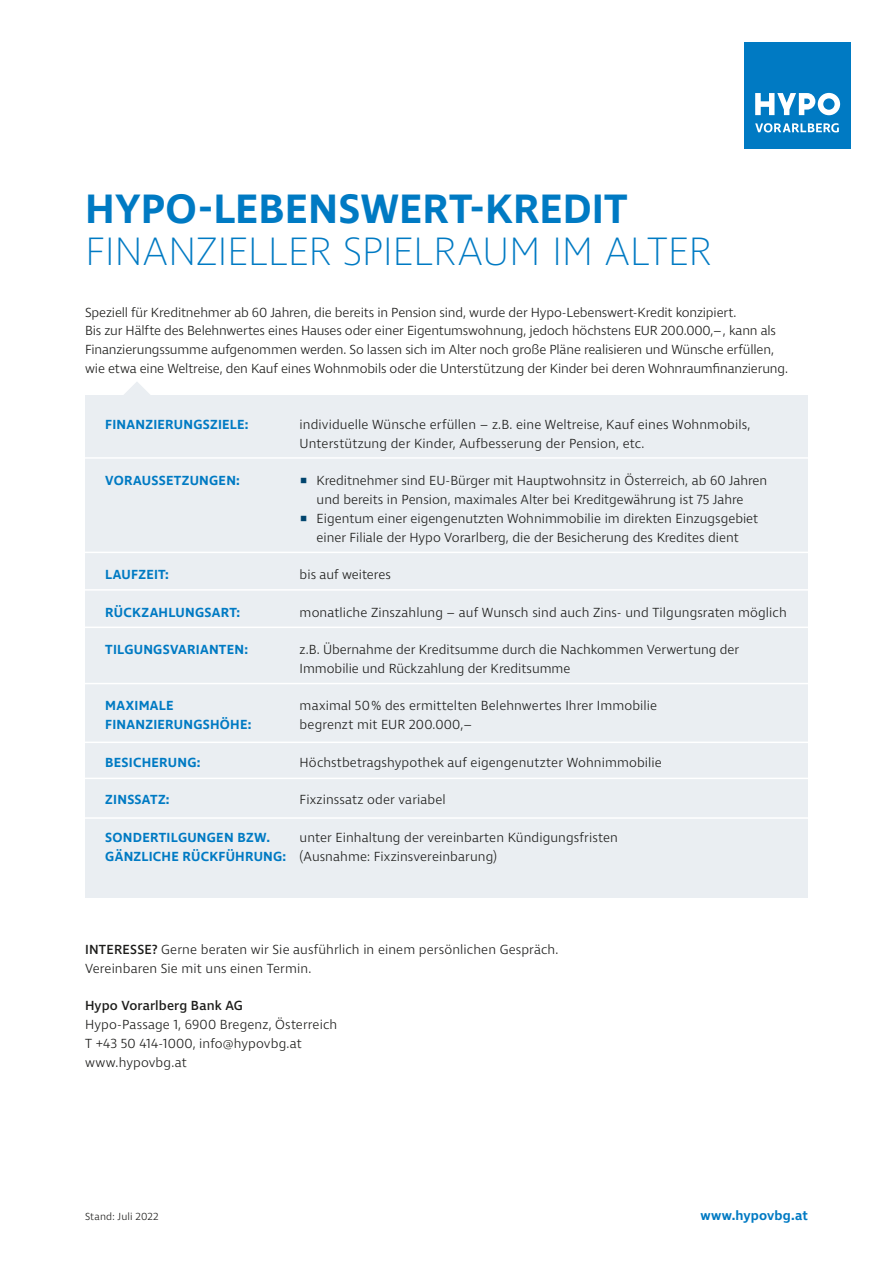
<style>
.page{position:relative;width:893px;height:1263px;background:#fff}
.page>*{position:absolute;margin:0;border:0;box-sizing:border-box;transform-origin:0 0}
.t1{font:600 42px "Ingra";letter-spacing:.005em;color:#007ac3}
.t2{font:200 40.5px "Ingra";letter-spacing:-.005em;color:#007ac3}
.t3{font:300 13.5px/18.8px "Ingra";color:#1d1d1b}
.t4{font:600 13.5px/18.8px "Ingra";letter-spacing:.02em;color:#007ac3}
.t5{font:500 13.5px "Ingra";letter-spacing:.01em;color:#1d1d1b}
.t6{font:300 10.5px "Ingra";letter-spacing:.015em;color:#1d1d1b}
.s1{color:#00446e}
.s2{font-weight:500}
</style>
<div class="page">
<div style="left:85px;top:396px;width:723px;height:502px;background:#eaeef2"></div>
<svg style="left:122px;top:382px;width:30px;height:14px"></svg>
<div style="left:744px;top:43px;width:106px;height:106px;background:#007ac3"></div>
<svg style="left:755px;top:123px;width:84px;height:9px"></svg>
<svg style="left:755px;top:93px;width:85px;height:22px"></svg>
<hr style="left:82px;top:457px;width:736px;height:2px;background:#fff">
<hr style="left:82px;top:552px;width:736px;height:1px;background:#fff">
<hr style="left:82px;top:589px;width:736px;height:2px;background:#fff">
<hr style="left:82px;top:626px;width:736px;height:2px;background:#fff">
<hr style="left:82px;top:683px;width:736px;height:1px;background:#fff">
<hr style="left:82px;top:741px;width:736px;height:2px;background:#fff">
<hr style="left:82px;top:778px;width:736px;height:1px;background:#fff">
<hr style="left:82px;top:817px;width:736px;height:2px;background:#fff">
<h1 class="t1" style="left:85px;top:183px;width:544px">HYPO-LEBENSWERT-KREDIT</h1>
<h2 class="t2" style="left:85px;top:227px;width:628px">FINANZIELLER SPIELRAUM IM ALTER</h2>
<p class="t3" style="left:85px;top:303px;width:704px">Speziell für Kreditnehmer ab 60 Jahren, die bereits in Pension sind, wurde der Hypo-Lebenswert-Kredit konzipiert.<br>Bis zur Hälfte des Belehnwertes eines Hauses oder einer Eigentumswohnung, jedoch höchstens EUR 200.000,–, kann als Finanzierungssumme aufgenommen werden. So lassen sich im Alter noch große Pläne realisieren und Wünsche erfüllen, wie etwa eine Weltreise, den Kauf eines Wohnmobils oder die Unterstützung der Kinder bei deren Wohnraumfinanzierung.</p>
<p class="t4" style="left:105px;top:416px;width:145px">FINANZIERUNGSZIELE:</p>
<p class="t3" style="left:300px;top:416px;width:452px">individuelle Wünsche erfüllen – z.B. eine Weltreise, Kauf eines Wohnmobils,<br>Unterstützung der Kinder, Aufbesserung der Pension, etc.</p>
<p class="t4" style="left:105px;top:472px;width:136px">VORAUSSETZUNGEN:</p>
<p class="t3" style="left:300px;top:472px;width:469px;text-align:center"><span class="s1">▪</span> Kreditnehmer sind EU-Bürger mit Hauptwohnsitz in Österreich, ab 60 Jahren und bereits in Pension, maximales Alter bei Kreditgewährung ist 75 Jahre</p>
<p class="t3" style="left:300px;top:510px;width:460px;text-align:center"><span class="s1">▪</span> Eigentum einer eigengenutzten Wohnimmobilie im direkten Einzugsgebiet einer Filiale der Hypo Vorarlberg, die der Besicherung des Kredites dient</p>
<p class="t4" style="left:105px;top:566px;width:65px">LAUFZEIT:</p>
<p class="t3" style="left:300px;top:566px;width:93px">bis auf weiteres</p>
<p class="t4" style="left:105px;top:603px;width:136px">RÜCKZAHLUNGSART:</p>
<p class="t3" style="left:300px;top:603px;width:489px">monatliche Zinszahlung – auf Wunsch sind auch Zins- und Tilgungsraten möglich</p>
<p class="t4" style="left:105px;top:641px;width:144px">TILGUNGSVARIANTEN:</p>
<p class="t3" style="left:300px;top:641px;width:441px">z.B. Übernahme der Kreditsumme durch die Nachkommen Verwertung der<br>Immobilie und Rückzahlung der Kreditsumme</p>
<p class="t4" style="left:105px;top:697px;width:148px">MAXIMALE<br>FINANZIERUNGSHÖHE:</p>
<p class="t3" style="left:300px;top:697px;width:359px">maximal 50% des ermittelten Belehnwertes Ihrer Immobilie begrenzt mit EUR 200.000,–</p>
<p class="t4" style="left:105px;top:753px;width:97px">BESICHERUNG:</p>
<p class="t3" style="left:300px;top:753px;width:364px">Höchstbetragshypothek auf eigengenutzter Wohnimmobilie</p>
<p class="t4" style="left:105px;top:791px;width:66px">ZINSSATZ:</p>
<p class="t3" style="left:300px;top:791px;width:148px">Fixzinssatz oder variabel</p>
<p class="t4" style="left:105px;top:828px;width:183px">SONDERTILGUNGEN BZW.<br>GÄNZLICHE RÜCKFÜHRUNG:</p>
<p class="t3" style="left:300px;top:828px;width:320px">unter Einhaltung der vereinbarten Kündigungsfristen (Ausnahme: Fixzinsvereinbarung)</p>
<p class="t3" style="left:85px;top:941px;width:475px"><span class="s2">INTERESSE?</span> Gerne beraten wir Sie ausführlich in einem persönlichen Gespräch.<br>Vereinbaren Sie mit uns einen Termin.</p>
<p class="t5" style="left:85px;top:997px;width:159px">Hypo Vorarlberg Bank AG</p>
<p class="t3" style="left:85px;top:1016px;width:254px">Hypo-Passage 1, 6900 Bregenz, Österreich<br>T +43 50 414-1000, info@hypovbg.at www.hypovbg.at</p>
<p class="t6" style="left:85px;top:1210px;width:75px">Stand: Juli 2022</p>
<p class="t4" style="left:700px;top:1207px;width:109px">www.hypovbg.at</p>
</div>
